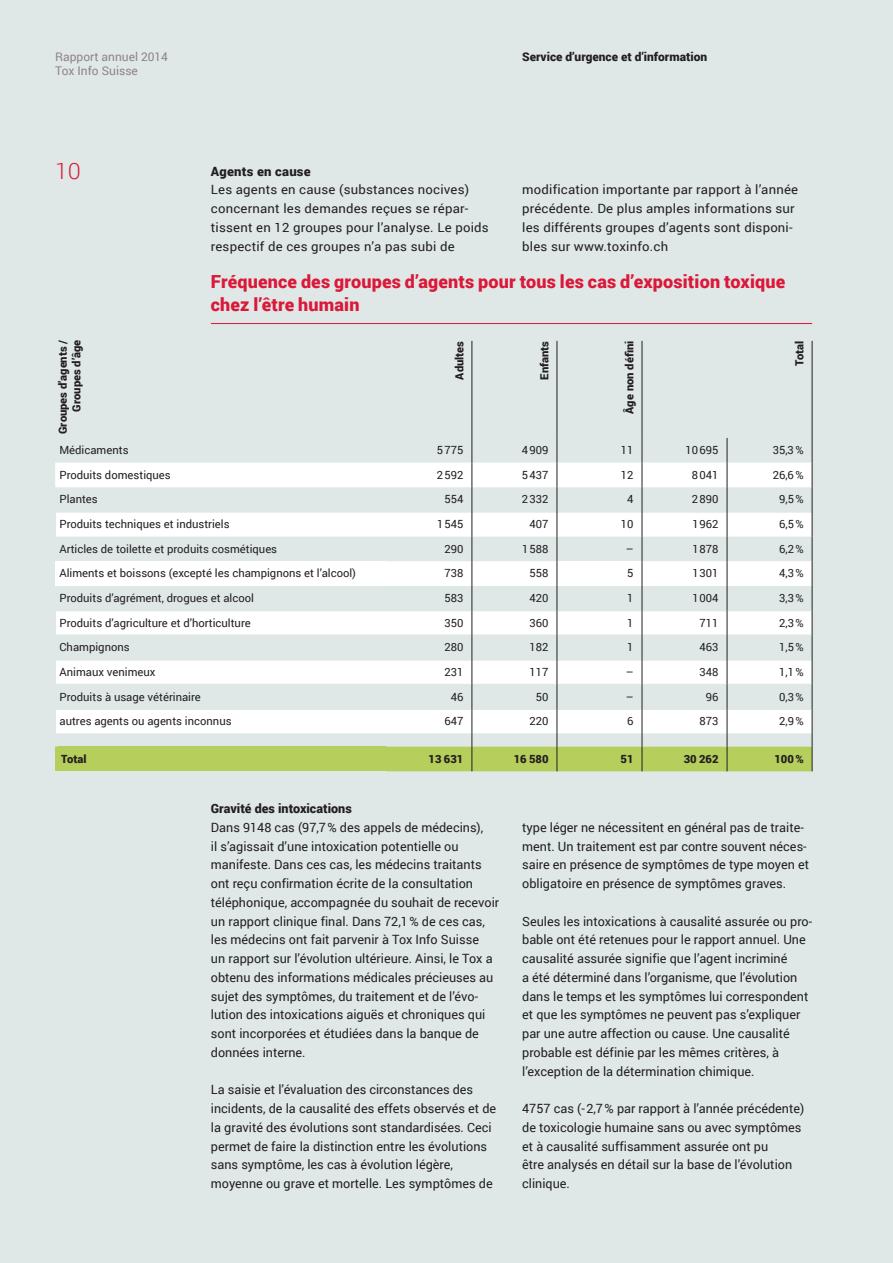
<style>
.page{position:relative;width:893px;height:1263px;background:#dfe8e7}
.page>*{position:absolute;margin:0;border:0;box-sizing:border-box;transform-origin:0 0}
.t1{font:300 22.5px "Roboto";color:#dc1839}
.t2{font:900 18px/22.5px "Roboto";letter-spacing:.01em;color:#dc1839}
.t3{font:12.75px/18.8px "Roboto";color:#231f20}
.t4{font:900 12.75px "Roboto";color:#231f20}
.t5{font:900 12px "Roboto";color:#231f20}
.t6{font:12px/14.4px "Roboto";color:#8e8486}
.t7{font:11.25px "Roboto";color:#231f20}
.t8{font:900 11.25px/13.5px "Roboto";color:#231f20;text-align:right}
</style>
<div class="page">
<hr style="left:211px;top:323px;width:601px;height:1px;background:#dc1839">
<svg style="left:55px;top:463px;width:331px;height:270px"></svg>
<svg style="left:55px;top:561px;width:331px;height:123px;fill:#fff"></svg>
<div style="left:55px;top:747px;width:332px;height:24px;background:#b6ce5b"></div>
<hr style="left:54px;top:487px;width:2px;height:24px;background:#dfe8e7">
<hr style="left:54px;top:511px;width:333px;height:2px;background:#dfe8e7">
<hr style="left:54px;top:513px;width:2px;height:24px;background:#dfe8e7">
<hr style="left:54px;top:586px;width:2px;height:24px;background:#dfe8e7">
<hr style="left:54px;top:610px;width:333px;height:1px;background:#dfe8e7">
<hr style="left:54px;top:611px;width:2px;height:23px;background:#dfe8e7">
<hr style="left:54px;top:634px;width:333px;height:2px;background:#dfe8e7">
<hr style="left:54px;top:636px;width:2px;height:23px;background:#dfe8e7">
<hr style="left:54px;top:659px;width:333px;height:2px;background:#dfe8e7">
<hr style="left:54px;top:661px;width:2px;height:23px;background:#dfe8e7">
<hr style="left:54px;top:684px;width:333px;height:1px;background:#dfe8e7">
<hr style="left:54px;top:685px;width:2px;height:23px;background:#dfe8e7">
<hr style="left:54px;top:708px;width:333px;height:2px;background:#dfe8e7">
<hr style="left:54px;top:710px;width:2px;height:23px;background:#dfe8e7">
<hr style="left:472px;top:341px;width:1px;height:97px;background:#231f20">
<hr style="left:557px;top:341px;width:1px;height:97px;background:#231f20">
<hr style="left:812px;top:341px;width:1px;height:97px;background:#231f20">
<hr style="left:642px;top:341px;width:1px;height:97px;background:#231f20">
<svg style="left:386px;top:438px;width:427px;height:333px"></svg>
<p class="t6" style="left:55px;top:49px;width:114px">Rapport annuel 2014<br>Tox Info Suisse</p>
<p class="t5" style="left:522px;top:48px;width:186px">Service d’urgence et d’information</p>
<h1 class="t1" style="left:55px;top:155px;width:27px">10</h1>
<p class="t4" style="left:211px;top:162px;width:101px">Agents en cause</p>
<p class="t3" style="left:211px;top:180px;width:279px">Les agents en cause (substances nocives) concernant les demandes reçues se répar&shy;tissent en 12 groupes pour l’analyse. Le poids respectif de ces groupes n’a pas subi de</p>
<p class="t3" style="left:522px;top:180px;width:277px">modification importante par rapport à l’année précédente. De plus amples informations sur les différents groupes d’agents sont disponi&shy;bles sur www.toxinfo.ch</p>
<h2 class="t2" style="left:211px;top:270px;width:576px">Fréquence des groupes d’agents pour tous les cas d’exposition toxique chez l’être humain</h2>
<p class="t8" style="left:56px;top:434px;width:95px;rotate:-90deg">Groupes d’agents /<br>Groupes d’âge</p>
<p class="t8" style="left:452px;top:379px;width:40px;rotate:-90deg">Adultes</p>
<p class="t8" style="left:537px;top:380px;width:40px;rotate:-90deg">Enfants</p>
<p class="t8" style="left:622px;top:414px;width:74px;rotate:-90deg">Âge non défini</p>
<p class="t8" style="left:792px;top:366px;width:27px;rotate:-90deg">Total</p>
<p class="t7" style="left:59px;top:442px;width:71px">Médicaments</p>
<p class="t7" style="left:437px;top:442px;width:28px">5775</p>
<p class="t7" style="left:522px;top:442px;width:28px">4909</p>
<p class="t7" style="left:621px;top:442px;width:14px">11</p>
<p class="t7" style="left:685px;top:442px;width:35px">10695</p>
<p class="t7" style="left:773px;top:442px;width:32px">35,3%</p>
<p class="t7" style="left:59px;top:467px;width:113px">Produits domestiques</p>
<p class="t7" style="left:437px;top:467px;width:28px">2592</p>
<p class="t7" style="left:522px;top:467px;width:28px">5437</p>
<p class="t7" style="left:621px;top:467px;width:14px">12</p>
<p class="t7" style="left:692px;top:467px;width:28px">8041</p>
<p class="t7" style="left:773px;top:467px;width:32px">26,6%</p>
<p class="t7" style="left:59px;top:491px;width:40px">Plantes</p>
<p class="t7" style="left:444px;top:491px;width:21px">554</p>
<p class="t7" style="left:522px;top:491px;width:28px">2332</p>
<p class="t7" style="left:627px;top:491px;width:8px">4</p>
<p class="t7" style="left:692px;top:491px;width:28px">2890</p>
<p class="t7" style="left:779px;top:491px;width:26px">9,5%</p>
<p class="t7" style="left:59px;top:516px;width:172px">Produits techniques et industriels</p>
<p class="t7" style="left:437px;top:516px;width:28px">1545</p>
<p class="t7" style="left:529px;top:516px;width:21px">407</p>
<p class="t7" style="left:621px;top:516px;width:14px">10</p>
<p class="t7" style="left:692px;top:516px;width:28px">1962</p>
<p class="t7" style="left:779px;top:516px;width:26px">6,5%</p>
<p class="t7" style="left:59px;top:541px;width:219px">Articles de toilette et produits cosmétiques</p>
<p class="t7" style="left:444px;top:541px;width:21px">290</p>
<p class="t7" style="left:522px;top:541px;width:28px">1588</p>
<p class="t7" style="left:626px;top:541px;width:9px">–</p>
<p class="t7" style="left:692px;top:541px;width:28px">1878</p>
<p class="t7" style="left:779px;top:541px;width:26px">6,2%</p>
<p class="t7" style="left:59px;top:565px;width:298px">Aliments et boissons (excepté les champignons et l’alcool)</p>
<p class="t7" style="left:444px;top:565px;width:21px">738</p>
<p class="t7" style="left:529px;top:565px;width:21px">558</p>
<p class="t7" style="left:627px;top:565px;width:8px">5</p>
<p class="t7" style="left:692px;top:565px;width:28px">1301</p>
<p class="t7" style="left:779px;top:565px;width:26px">4,3%</p>
<p class="t7" style="left:60px;top:590px;width:196px">Produits d’agrément, drogues et alcool</p>
<p class="t7" style="left:444px;top:590px;width:21px">583</p>
<p class="t7" style="left:529px;top:590px;width:21px">420</p>
<p class="t7" style="left:627px;top:590px;width:8px">1</p>
<p class="t7" style="left:692px;top:590px;width:28px">1004</p>
<p class="t7" style="left:779px;top:590px;width:26px">3,3%</p>
<p class="t7" style="left:60px;top:615px;width:193px">Produits d’agriculture et d’horticulture</p>
<p class="t7" style="left:444px;top:615px;width:21px">350</p>
<p class="t7" style="left:529px;top:615px;width:21px">360</p>
<p class="t7" style="left:627px;top:615px;width:8px">1</p>
<p class="t7" style="left:700px;top:615px;width:21px">711</p>
<p class="t7" style="left:779px;top:615px;width:26px">2,3%</p>
<p class="t7" style="left:60px;top:639px;width:72px">Champignons</p>
<p class="t7" style="left:444px;top:639px;width:21px">280</p>
<p class="t7" style="left:529px;top:639px;width:21px">182</p>
<p class="t7" style="left:627px;top:639px;width:8px">1</p>
<p class="t7" style="left:700px;top:639px;width:21px">463</p>
<p class="t7" style="left:779px;top:639px;width:26px">1,5%</p>
<p class="t7" style="left:60px;top:664px;width:97px">Animaux venimeux</p>
<p class="t7" style="left:444px;top:664px;width:21px">231</p>
<p class="t7" style="left:529px;top:664px;width:21px">117</p>
<p class="t7" style="left:626px;top:664px;width:9px">–</p>
<p class="t7" style="left:700px;top:664px;width:21px">348</p>
<p class="t7" style="left:779px;top:664px;width:26px">1,1%</p>
<p class="t7" style="left:60px;top:689px;width:143px">Produits à usage vétérinaire</p>
<p class="t7" style="left:451px;top:689px;width:14px">46</p>
<p class="t7" style="left:536px;top:689px;width:14px">50</p>
<p class="t7" style="left:626px;top:689px;width:9px">–</p>
<p class="t7" style="left:706px;top:689px;width:14px">96</p>
<p class="t7" style="left:779px;top:689px;width:26px">0,3%</p>
<p class="t7" style="left:60px;top:713px;width:174px">autres agents ou agents inconnus</p>
<p class="t7" style="left:444px;top:713px;width:21px">647</p>
<p class="t7" style="left:529px;top:713px;width:21px">220</p>
<p class="t7" style="left:627px;top:713px;width:8px">6</p>
<p class="t7" style="left:700px;top:713px;width:21px">873</p>
<p class="t7" style="left:779px;top:713px;width:26px">2,9%</p>
<p class="t8" style="left:61px;top:751px;width:27px">Total</p>
<p class="t8" style="left:429px;top:751px;width:36px">13 631</p>
<p class="t8" style="left:514px;top:751px;width:36px">16 580</p>
<p class="t8" style="left:621px;top:751px;width:15px">51</p>
<p class="t8" style="left:684px;top:751px;width:36px">30 262</p>
<p class="t8" style="left:774px;top:751px;width:31px">100%</p>
<p class="t4" style="left:211px;top:799px;width:142px">Gravité des intoxications</p>
<p class="t3" style="left:211px;top:817px;width:290px">Dans 9148 cas (97,7% des appels de médecins),<br>il s’agissait d’une intoxication potentielle ou manifeste. Dans ces cas, les médecins traitants ont reçu confirmation écrite de la consultation téléphonique, accompagnée du souhait de recevoir un rapport clinique final. Dans 72,1% de ces cas, les médecins ont fait parvenir à Tox Info Suisse<br>un rapport sur l’évolution ultérieure. Ainsi, le Tox a obtenu des informations médicales précieuses au sujet des symptômes, du traitement et de l’évo&shy;lution des intoxications aiguës et chroniques qui sont incorporées et étudiées dans la banque de données interne.</p>
<p class="t3" style="left:211px;top:1080px;width:287px">La saisie et l’évaluation des circonstances des incidents, de la causalité des effets observés et de la gravité des évolutions sont standardisées. Ceci permet de faire la distinction entre les évolutions sans symptôme, les cas à évolution légère, moyenne ou grave et mortelle. Les symptômes de</p>
<p class="t3" style="left:522px;top:817px;width:288px">type léger ne nécessitent en général pas de traite&shy;ment. Un traitement est par contre souvent néces&shy;saire en présence de symptômes de type moyen et obligatoire en présence de symptômes graves.</p>
<p class="t3" style="left:522px;top:911px;width:291px">Seules les intoxications à causalité assurée ou pro&shy;bable ont été retenues pour le rapport annuel. Une causalité assurée signifie que l’agent incriminé<br>a été déterminé dans l’organisme, que l’évolution dans le temps et les symptômes lui correspondent et que les symptômes ne peuvent pas s’expliquer par une autre affection ou cause. Une causalité probable est définie par les mêmes critères, à l’exception de la détermination chimique.</p>
<p class="t3" style="left:522px;top:1099px;width:284px">4757 cas (-2,7% par rapport à l’année précédente) de toxicologie humaine sans ou avec symptômes et à causalité suffisamment assurée ont pu<br>être analysés en détail sur la base de l’évolution clinique.</p>
</div>
